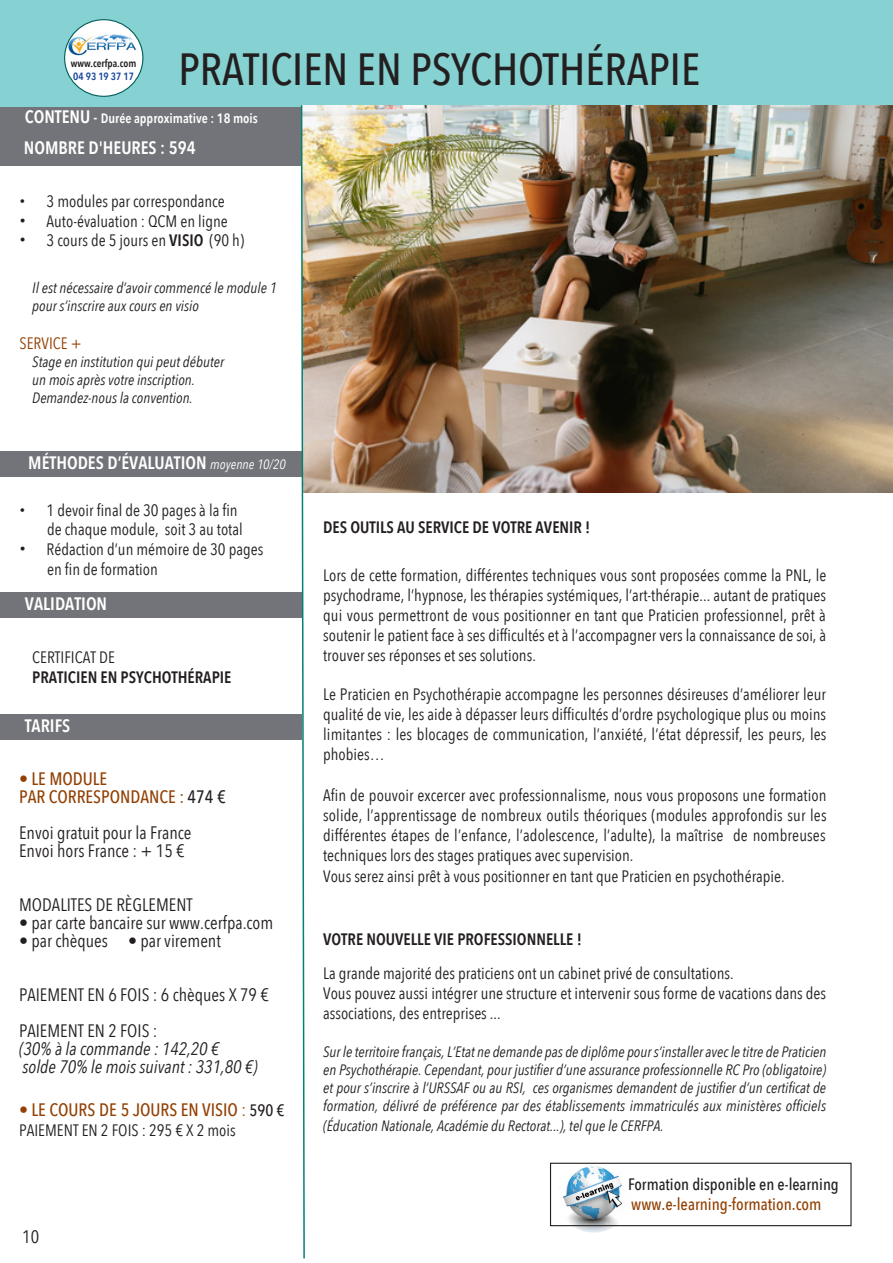
<style>
.page{position:relative;width:893px;height:1263px;background:#fff}
.page>*{position:absolute;margin:0;border:0;box-sizing:border-box;transform-origin:0 0}
.Titre_formation{font:500 45px "Avenir Next Condensed";color:#231f20}
.BLOC_page_paire{font:18px "Avenir Next Condensed";color:#231f20}
.BLOC_page_paire-2{font:600 18px "Avenir Next Condensed";color:#fff}
.BLOC_page_paire-3{font:500 18px "Avenir Next Condensed";color:#924003}
.BLOC_page_paire-4{font:italic 18px "Avenir Next Condensed";color:#231f20}
.t1{font:500 16.8px "Avenir Next Condensed";color:#924003}
.BLOC_page_paire-5{font:16.5px/19.8px "Avenir Next Condensed";color:#231f20;text-align:justify}
.BLOC_page_paire-6{font:600 16.5px "Avenir Next Condensed";color:#231f20}
.t2{font:500 16.5px "Avenir Next Condensed";color:#231f20}
.BLOC_page_paire-7{font:16.5px "Avenir Next Condensed";color:#924003}
.BLOC_page_paire-8{font:italic 15px/18px "Avenir Next Condensed";color:#231f20}
.t3{font:600 13.5px "Avenir Next Condensed";color:#fff}
.t4{font:600 10.5px "Avenir Next Condensed";color:#231f20}
.t5{font:600 10.5px "Avenir Next Condensed";color:#18469d}
.s1{font-size:18px}
.s2{font-size:16.5px}
.s3{font-family:"Helvetica"}
.s4{font-family:"Helvetica";font-size:18px}
.s5{font-weight:600}
.s6{font-weight:400;font-style:italic;font-size:13.5px}
.s7{color:#231f20}
.s8{font-weight:400}
.s9{font-size:16.5px;color:#231f20}
</style>
<div class="page">
<div style="left:0;top:714px;width:302px;height:26px;background:#737479"></div>
<div style="left:0;top:592px;width:302px;height:26px;background:#737479"></div>
<div style="left:0;top:451px;width:302px;height:25px;background:#737479"></div>
<div style="left:0;top:105px;width:307px;height:61px;background:#737479"></div>
<div style="left:0;top:0;width:893px;height:106px;background:#86d1d1"></div>
<img style="left:306px;top:105px;width:587px;height:387px">
<img style="left:557px;top:1159px;width:74px;height:74px;border-radius:37px">
<div style="left:550px;top:1163px;width:302px;height:63px;border:1px solid #231f20"></div>
<svg style="left:300px;top:105px;width:6px;height:1154px"></svg>
<img style="left:65px;top:20px;width:78px;height:76px">
<div style="left:64px;top:19px;width:79px;height:78px;border:1px solid #005e5b;border-radius:50%"></div>
<p class="t4" style="left:71px;top:55px;width:67px">www.cerfpa.com</p>
<p class="t5" style="left:73px;top:67px;width:62px">04 93 19 37 17</p>
<p class="Titre_formation" style="left:179px;top:42px;width:523px">PRATICIEN EN PSYCHOTHÉRAPIE</p>
<p class="t3" style="left:25px;top:107px;width:235px"><span class="s1">CONTENU</span> <span class="s2">-</span> Durée approximative : 18 mois</p>
<p class="BLOC_page_paire-2" style="left:24px;top:132px;width:173px">NOMBRE D'HEURES : 594</p>
<p class="BLOC_page_paire-5" style="left:20px;top:190px;width:207px"><span class="s3">•</span> 3 modules par correspondance</p>
<p class="BLOC_page_paire-5" style="left:20px;top:210px;width:210px"><span class="s4">•</span> Auto-évaluation : QCM en ligne</p>
<p class="BLOC_page_paire-5" style="left:20px;top:230px;width:226px"><span class="s4">•</span> 3 cours de 5 jours en <span class="s5">VISIO</span> (90 h)</p>
<p class="BLOC_page_paire-8" style="left:32px;top:279px;width:246px">Il est nécessaire d’avoir commencé le module 1 pour s’inscrire aux cours en visio</p>
<p class="BLOC_page_paire-7" style="left:20px;top:329px;width:64px">SERVICE +</p>
<p class="BLOC_page_paire-8" style="left:32px;top:352px;width:193px">Stage en institution qui peut débuter</p>
<p class="BLOC_page_paire-8" style="left:32px;top:370px;width:164px">un mois après votre inscription.</p>
<p class="BLOC_page_paire-8" style="left:32px;top:388px;width:162px">Demandez-nous la convention.</p>
<p class="BLOC_page_paire-2" style="left:28px;top:447px;width:259px">MÉTHODES D’ÉVALUATION <span class="s6">moyenne 10/20</span></p>
<p class="BLOC_page_paire-5" style="left:20px;top:499px;width:220px"><span class="s3">•</span> 1 devoir final de 30 pages à la fin</p>
<p class="BLOC_page_paire-5" style="left:47px;top:519px;width:197px">de chaque module, soit 3 au total</p>
<p class="BLOC_page_paire-5" style="left:20px;top:539px;width:245px"><span class="s4">•</span> Rédaction d’un mémoire de 30 pages</p>
<p class="BLOC_page_paire-5" style="left:47px;top:559px;width:112px">en fin de formation</p>
<p class="BLOC_page_paire-2" style="left:25px;top:588px;width:84px">VALIDATION</p>
<p class="BLOC_page_paire-5" style="left:32px;top:646px;width:84px">CERTIFICAT DE</p>
<p class="BLOC_page_paire-6" style="left:32px;top:662px;width:201px">PRATICIEN EN PSYCHOTHÉRAPIE</p>
<p class="BLOC_page_paire-2" style="left:25px;top:710px;width:47px">TARIFS</p>
<p class="BLOC_page_paire-3" style="left:19px;top:767px;width:90px">• LE MODULE</p>
<p class="BLOC_page_paire-3" style="left:19px;top:785px;width:208px">PAR CORRESPONDANCE : <span class="s7">474 €</span></p>
<p class="BLOC_page_paire" style="left:19px;top:817px;width:174px">Envoi gratuit pour la France</p>
<p class="BLOC_page_paire" style="left:19px;top:835px;width:167px">Envoi hors France : + 15 €</p>
<p class="BLOC_page_paire" style="left:19px;top:889px;width:175px">MODALITES DE RÈGLEMENT</p>
<p class="BLOC_page_paire" style="left:19px;top:907px;width:256px">• par carte bancaire sur www.cerfpa.com</p>
<p class="BLOC_page_paire" style="left:19px;top:925px;width:203px">• par chèques • par virement</p>
<p class="BLOC_page_paire" style="left:19px;top:979px;width:251px">PAIEMENT EN 6 FOIS : 6 chèques X 79 €</p>
<p class="BLOC_page_paire" style="left:19px;top:1015px;width:140px">PAIEMENT EN 2 FOIS :</p>
<p class="BLOC_page_paire-4" style="left:19px;top:1037px;width:202px">(30% à la commande : 142,20 €</p>
<p class="BLOC_page_paire-4" style="left:22px;top:1055px;width:237px">solde 70% le mois suivant : 331,80 €)</p>
<p class="BLOC_page_paire-3" style="left:19px;top:1098px;width:267px">• LE COURS DE 5 JOURS EN VISIO <span class="s8">:</span> <span class="s9">590 €</span></p>
<p class="BLOC_page_paire-5" style="left:19px;top:1119px;width:218px">PAIEMENT EN 2 FOIS : 295 € X 2 mois</p>
<p class="BLOC_page_paire" style="left:22px;top:1221px;width:18px">10</p>
<p class="BLOC_page_paire-6" style="left:323px;top:513px;width:269px">DES OUTILS AU SERVICE DE VOTRE AVENIR !</p>
<p class="BLOC_page_paire-5" style="left:323px;top:565px;width:505px">Lors de cette formation, différentes techniques vous sont proposées comme la PNL, le psychodrame, l’hypnose, les thérapies systémiques, l’art-thérapie... autant de pratiques qui vous permettront de vous positionner en tant que Praticien professionnel, prêt à soutenir le patient face à ses difficultés et à l’accompagner vers la connaissance de soi, à trouver ses réponses et ses solutions.</p>
<p class="BLOC_page_paire-5" style="left:323px;top:684px;width:505px">Le Praticien en Psychothérapie accompagne les personnes désireuses d’améliorer leur qualité de vie, les aide à dépasser leurs difficultés d’ordre psychologique plus ou moins limitantes : les blocages de communication, l’anxiété, l’état dépressif, les peurs, les phobies…</p>
<p class="BLOC_page_paire-5" style="left:323px;top:785px;width:505px">Afin de pouvoir excercer avec professionnalisme, nous vous proposons une formation solide, l’apprentissage de nombreux outils théoriques (modules approfondis sur les différentes étapes de l’enfance, l’adolescence, l’adulte), la maîtrise de nombreuses techniques lors des stages pratiques avec supervision.</p>
<p class="BLOC_page_paire-5" style="left:323px;top:866px;width:463px">Vous serez ainsi prêt à vous positionner en tant que Praticien en psychothérapie.</p>
<p class="BLOC_page_paire-6" style="left:323px;top:925px;width:260px">VOTRE NOUVELLE VIE PROFESSIONNELLE !</p>
<p class="BLOC_page_paire-5" style="left:323px;top:963px;width:412px">La grande majorité des praticiens ont un cabinet privé de consultations.</p>
<p class="BLOC_page_paire-5" style="left:323px;top:983px;width:505px">Vous pouvez aussi intégrer une structure et intervenir sous forme de vacations dans des associations, des entreprises ...</p>
<p class="BLOC_page_paire-8" style="left:323px;top:1042px;width:505px;text-align:justify">Sur le territoire français, L’Etat ne demande pas de diplôme pour s’installer avec le titre de Praticien en Psychothérapie. Cependant, pour justifier d’une assurance professionnelle RC Pro (obligatoire) et pour s’inscrire à l’URSSAF ou au RSI, ces organismes demandent de justifier d’un certificat de formation, délivré de préférence par des établissements immatriculés aux ministères officiels</p>
<p class="BLOC_page_paire-8" style="left:323px;top:1116px;width:342px">(Éducation Nationale, Académie du Rectorat...), tel que le CERFPA.</p>
<p class="t2" style="left:628px;top:1174px;width:212px">Formation disponible en e-learning</p>
<p class="t1" style="left:631px;top:1194px;width:192px">www.e-learning-formation.com</p>
</div>
